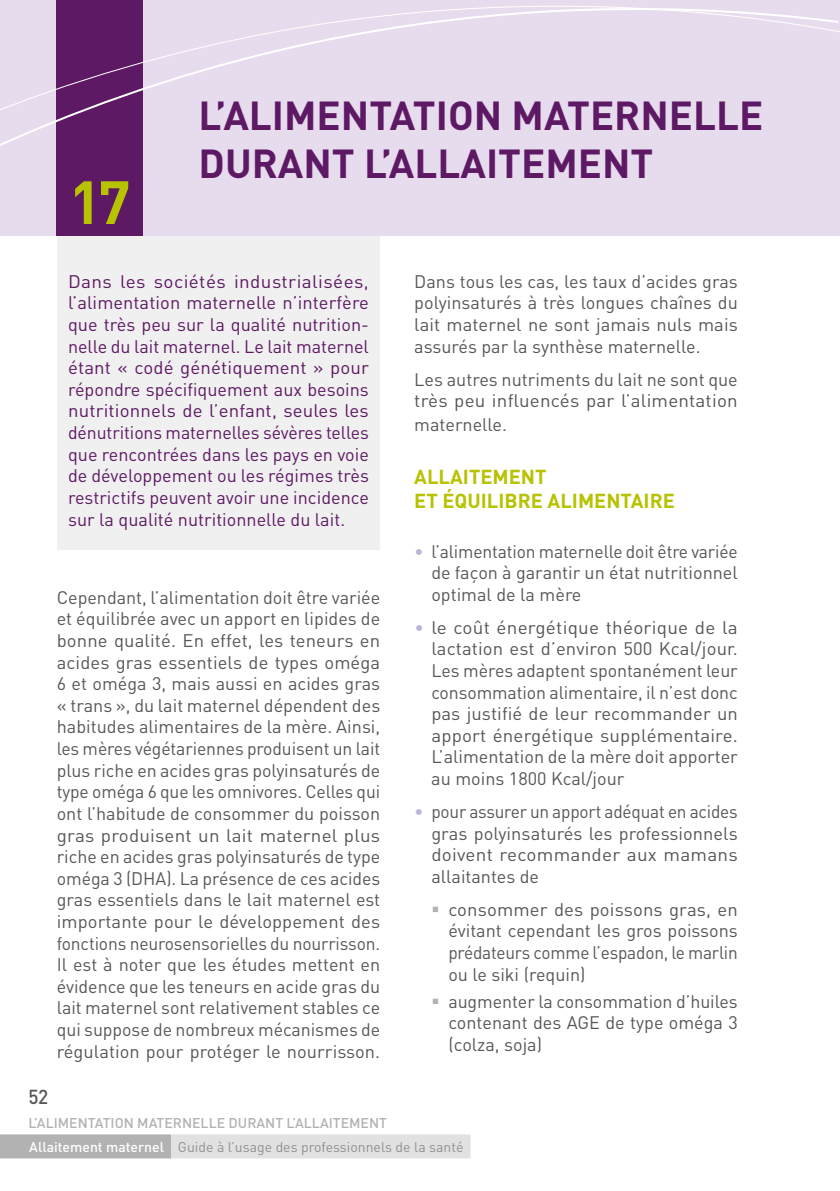
<style>
.page{position:relative;width:840px;height:1191px;background:#fff}
.page>*{position:absolute;margin:0;border:0;box-sizing:border-box;transform-origin:0 0}
.t1{font:700 60px "DIN";color:#b7c200}
.t2{font:40px/48px "DIN Bold Alternate";color:#5e1964}
.t3{font:700 20px/24px "DIN";color:#b7c200}
.t4{font:500 20px "DIN";color:#575756;scale:.95 1}
.t5{font:18px/21.6px "DIN";color:#575756;text-align:justify}
.t6{font:18px/21.6px "DIN";color:#5e1964;text-align:justify;scale:1.05 1}
.t7{font:18px/21.6px "DIN";color:#575756;text-align:justify;scale:1.05 1}
.t8{font:18px/21.6px "DIN";color:#575756;text-align:justify;scale:.96 1}
.t9{font:14px "DIN";color:#909090}
.t10{font:500 14px "DIN";color:#b3b2b2}
.s1{color:#bab5db}
.s2{font-weight:500;color:#fff}
</style>
<div class="page">
<svg style="left:839px;top:0;width:1px;height:64px"></svg>
<div style="left:57px;top:125px;width:322px;height:425px;background:#f0f0f0"></div>
<div style="left:0;top:0;width:839px;height:235px;background:#e7dcee"></div>
<div style="left:57px;top:0;width:86px;height:235px;background:#5e1964"></div>
<svg style="left:0;top:6px;width:839px;height:152px"></svg>
<div style="left:0;top:1134px;width:171px;height:24px;background:#b3b2b2"></div>
<div style="left:171px;top:1134px;width:299px;height:24px;background:#e1e1e1"></div>
<h1 class="t1" style="left:69px;top:163px;width:63px">17</h1>
<h2 class="t2" style="left:198px;top:90px;width:566px">L’ALIMENTATION MATERNELLE<br>DURANT L’ALLAITEMENT</h2>
<p class="t6" style="left:68px;top:270px;width:288px">Dans les sociétés industrialisées, l’alimentation maternelle n’interfère que très peu sur la qualité nutrition&shy;nelle du lait maternel. Le lait maternel étant « codé génétiquement » pour répondre spécifiquement aux besoins nutritionnels de l’enfant, seules les dénutritions maternelles sévères telles que rencontrées dans les pays en voie de développement ou les régimes très restrictifs peuvent avoir une incidence sur la qualité nutritionnelle du lait.</p>
<p class="t5" style="left:57px;top:586px;width:325px">Cependant, l’alimentation doit être variée et équilibrée avec un apport en lipides de bonne qualité. En effet, les teneurs en acides gras essentiels de types oméga 6 et oméga 3, mais aussi en acides gras « trans », du lait maternel dépendent des habitudes alimentaires de la mère. Ainsi, les mères végétariennes produisent un lait plus riche en acides gras polyinsaturés de type oméga 6 que les omnivores. Celles qui ont l’habitude de consommer du poisson gras produisent un lait maternel plus riche en acides gras polyinsaturés de type oméga 3 (DHA). La présence de ces acides gras essentiels dans le lait maternel est importante pour le développement des fonctions neurosensorielles du nourrisson.<br>Il est à noter que les études mettent en évidence que les teneurs en acide gras du lait maternel sont relativement stables ce qui suppose de nombreux mécanismes de régulation pour protéger le nourrisson.</p>
<p class="t4" style="left:28px;top:1084px;width:22px">52</p>
<p class="t10" style="left:28px;top:1114px;width:360px">L’ALIMENTATION MATERNELLE DURANT L’ALLAITEMENT</p>
<p class="t5" style="left:414px;top:270px;width:325px">Dans tous les cas, les taux d’acides gras polyinsaturés à très longues chaînes du lait maternel ne sont jamais nuls mais assurés par la synthèse maternelle.</p>
<p class="t5" style="left:414px;top:368px;width:325px">Les autres nutriments du lait ne sont que très peu influencés par l’alimentation</p>
<p class="t5" style="left:414px;top:413px;width:94px">maternelle.</p>
<p class="t3" style="left:414px;top:463px;width:262px">ALLAITEMENT<br>ET ÉQUILIBRE ALIMENTAIRE</p>
<p class="t5" style="left:431px;top:540px;width:308px;text-indent:-17px"><span class="s1">•</span> l’alimentation maternelle doit être variée de façon à garantir un état nutritionnel optimal de la mère</p>
<p class="t7" style="left:431px;top:616px;width:293px;text-indent:-17px"><span class="s1">•</span> le coût énergétique théorique de la lactation est d’environ 500 Kcal/jour.<br>Les mères adaptent spontanément leur consommation alimentaire, il n’est donc pas justifié de leur recommander un apport énergétique supplémentaire.<br>L’alimentation de la mère doit apporter au moins 1800 Kcal/jour</p>
<p class="t8" style="left:431px;top:800px;width:320px;text-indent:-17px"><span class="s1">•</span> pour assurer un apport adéquat en acides gras polyinsaturés les professionnels doivent recommander aux mamans allaitantes de</p>
<p class="t5" style="left:448px;top:898px;width:291px">consommer des poissons gras, en évitant cependant les gros poissons prédateurs comme l’espadon, le marlin ou le siki (requin)</p>
<p class="t5" style="left:448px;top:990px;width:291px">augmenter la consommation d’huiles contenant des AGE de type oméga 3 (colza, soja)</p>
<p class="t9" style="left:29px;top:1138px;width:435px"><span class="s2">Allaitement maternel</span> Guide à l’usage des professionnels de la santé</p>
</div>
